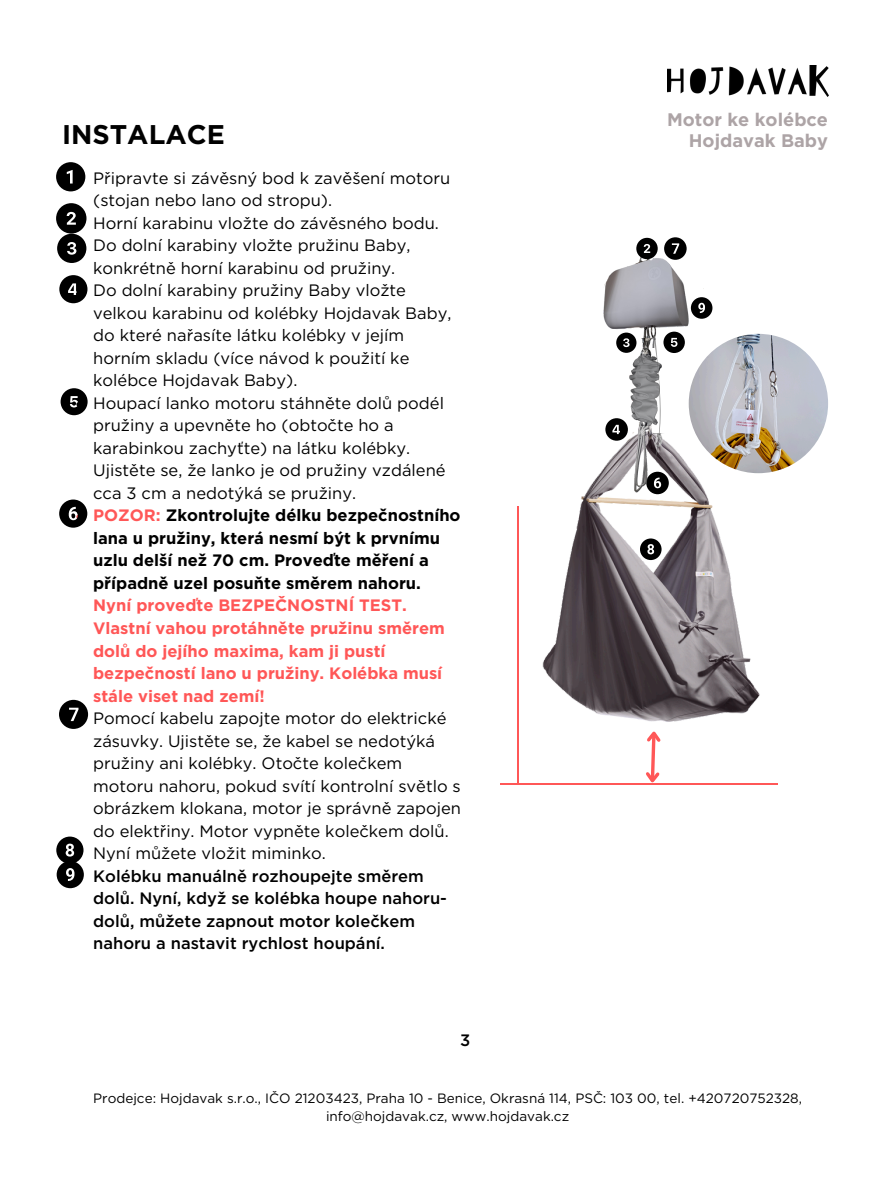
<style>
.page{position:relative;width:894px;height:1191px;background:#fff}
.page>*{position:absolute;margin:0;border:0;box-sizing:border-box;transform-origin:0 0}
.t1{font:700 27px "Gotham";color:#000}
.t2{font:700 18.15px/21px "Gotham";color:#ada4a6;text-align:right}
.t3{font:16.5px/22.5px "Gotham";color:#000}
.t4{font:700 16.5px/22.5px "Gotham";color:#ff5757}
.t5{font:500 16.5px/22.5px "Gotham";color:#000}
.t6{font:13.5px/18px "Gotham";color:#000;text-align:center}
.s1{color:#000}
</style>
<div class="page">
<svg style="left:56px;top:162px;width:29px;height:29px"></svg>
<svg style="left:56px;top:203px;width:30px;height:60px"></svg>
<svg style="left:59px;top:275px;width:28px;height:28px"></svg>
<svg style="left:61px;top:388px;width:27px;height:27px"></svg>
<svg style="left:59px;top:499px;width:28px;height:28px"></svg>
<img style="left:500px;top:443px;width:315px;height:342px">
<svg style="left:59px;top:699px;width:29px;height:29px"></svg>
<svg style="left:56px;top:836px;width:28px;height:52px"></svg>
<hr style="left:500px;top:783px;width:276px;height:1px;background:#ff5757">
<svg style="left:642px;top:727px;width:21px;height:58px"></svg>
<img style="left:667px;top:65px;width:160px;height:31px">
<img style="left:603px;top:258px;width:86px;height:80px">
<img style="left:598px;top:338px;width:99px;height:159px">
<img style="left:653px;top:433px;width:12px;height:16px">
<svg style="left:654px;top:339px;width:6px;height:120px"></svg>
<svg style="left:636px;top:238px;width:21px;height:21px"></svg>
<svg style="left:616px;top:332px;width:20px;height:21px"></svg>
<svg style="left:605px;top:418px;width:22px;height:22px"></svg>
<svg style="left:663px;top:331px;width:21px;height:22px"></svg>
<svg style="left:664px;top:237px;width:22px;height:23px"></svg>
<svg style="left:639px;top:538px;width:22px;height:22px"></svg>
<svg style="left:690px;top:297px;width:22px;height:22px"></svg>
<hr style="left:517px;top:506px;width:1px;height:277px;background:#ff5757">
<img style="left:688px;top:334px;width:139px;height:139px;border-radius:50%">
<p class="t1" style="left:62px;top:122px;width:164px">INSTALACE</p>
<h1 class="t3" style="left:93px;top:167px;width:358px">Připravte si závěsný bod k zavěšení motoru (stojan nebo lano od stropu).</h1>
<p class="t3" style="left:93px;top:212px;width:347px">Horní karabinu vložte do závěsného bodu.</p>
<p class="t3" style="left:93px;top:235px;width:319px">Do dolní karabiny vložte pružinu Baby, konkrétně horní karabinu od pružiny.</p>
<p class="t3" style="left:93px;top:280px;width:360px">Do dolní karabiny pružiny Baby vložte velkou karabinu od kolébky Hojdavak Baby, do které nařasíte látku kolébky v jejím horním skladu (více návod k použití ke kolébce Hojdavak Baby).</p>
<p class="t3" style="left:93px;top:392px;width:354px">Houpací lanko motoru stáhněte dolů podél pružiny a upevněte ho (obtočte ho a karabinkou zachyťte) na látku kolébky.<br>Ujistěte se, že lanko je od pružiny vzdálené cca 3 cm a nedotýká se pružiny.</p>
<p class="t4" style="left:93px;top:505px;width:369px">POZOR: <span class="s1">Zkontrolujte délku bezpečnostního lana u pružiny, která nesmí být k prvnímu uzlu delší než 70 cm. Proveďte měření a případně uzel posuňte směrem nahoru.<br></span>Nyní proveďte BEZPEČNOSTNÍ TEST.<br>Vlastní vahou protáhněte pružinu směrem dolů do jejího maxima, kam ji pustí bezpečností lano u pružiny. Kolébka musí stále viset nad zemí!</p>
<p class="t3" style="left:93px;top:707px;width:369px">Pomocí kabelu zapojte motor do elektrické zásuvky. Ujistěte se, že kabel se nedotýká pružiny ani kolébky. Otočte kolečkem motoru nahoru, pokud svítí kontrolní světlo s obrázkem klokana, motor je správně zapojen do elektřiny. Motor vypněte kolečkem dolů.</p>
<p class="t3" style="left:93px;top:842px;width:234px">Nyní můžete vložit miminko.</p>
<p class="t5" style="left:93px;top:865px;width:355px">Kolébku manuálně rozhoupejte směrem dolů. Nyní, když se kolébka houpe nahoru&shy;dolů, můžete zapnout motor kolečkem nahoru a nastavit rychlost houpání.</p>
<p class="t5" style="left:460px;top:1030px;width:12px">3</p>
<p class="t2" style="left:667px;top:110px;width:162px">Motor ke kolébce<br>Hojdavak Baby</p>
<p class="t6" style="left:93px;top:1089px;width:710px">Prodejce: Hojdavak s.r.o., IČO 21203423, Praha 10 - Benice, Okrasná 114, PSČ: 103 00, tel. +420720752328, info@hojdavak.cz, www.hojdavak.cz</p>
</div>
